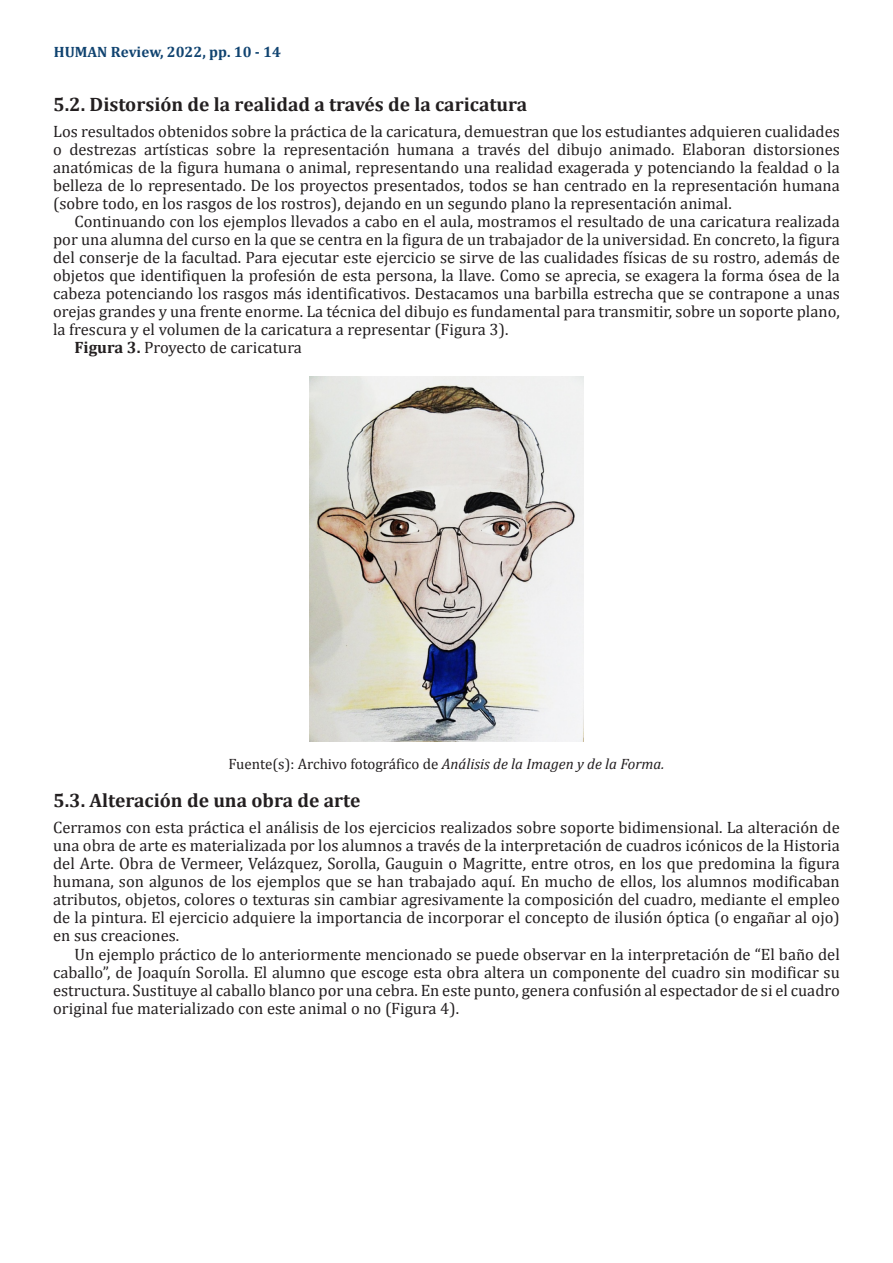
<style>
.page{position:relative;width:893px;height:1263px;background:#fff}
.page>*{position:absolute;margin:0;border:0;box-sizing:border-box;transform-origin:0 0}
.Parrafo-Arranque{font:700 19.5px "Cambria";color:#231f20}
.Titulo_2{font:700 19.5px "Cambria";color:#231f20}
.Parrafo-Arranque-2{font:16.5px/18px "Cambria";color:#231f20;text-align:justify}
.Parrafos-siguientes{font:16.5px/18px "Cambria";color:#231f20;text-align:justify}
.Fuente-Tablas{font:15px "Cambria";color:#231f20}
.Parrafo-Arranque-3{font:700 15px "Cambria";color:#104370}
.s1{font-weight:700}
.s2{font-style:italic}
</style>
<div class="page">
<img style="left:310px;top:377px;width:273px;height:364px">
<p class="Parrafo-Arranque-3" style="left:54px;top:41px;width:229px">HUMAN Review, 2022, pp. 10 - 14</p>
<p class="Parrafo-Arranque" style="left:53px;top:90px;width:476px">5.2. Distorsión de la realidad a través de la caricatura</p>
<p class="Parrafo-Arranque-2" style="left:53px;top:123px;width:788px">Los resultados obtenidos sobre la práctica de la caricatura, demuestran que los estudiantes adquieren cualidades o destrezas artísticas sobre la representación humana a través del dibujo animado. Elaboran distorsiones anatómicas de la figura humana o animal, representando una realidad exagerada y potenciando la fealdad o la belleza de lo representado. De los proyectos presentados, todos se han centrado en la representación humana (sobre todo, en los rasgos de los rostros), dejando en un segundo plano la representación animal.</p>
<p class="Parrafos-siguientes" style="left:53px;top:213px;width:788px;text-indent:21px">Continuando con los ejemplos llevados a cabo en el aula, mostramos el resultado de una caricatura realizada por una alumna del curso en la que se centra en la figura de un trabajador de la universidad. En concreto, la figura del conserje de la facultad. Para ejecutar este ejercicio se sirve de las cualidades físicas de su rostro, además de objetos que identifiquen la profesión de esta persona, la llave. Como se aprecia, se exagera la forma ósea de la cabeza potenciando los rasgos más identificativos. Destacamos una barbilla estrecha que se contrapone a unas orejas grandes y una frente enorme. La técnica del dibujo es fundamental para transmitir, sobre un soporte plano, la frescura y el volumen de la caricatura a representar (Figura 3).</p>
<p class="Parrafos-siguientes" style="left:74px;top:339px;width:229px"><span class="s1">Figura 3.</span> Proyecto de caricatura</p>
<p class="Fuente-Tablas" style="left:228px;top:755px;width:437px">Fuente(s): Archivo fotográfico de <span class="s2">Análisis de la Imagen y de la Forma.</span></p>
<p class="Titulo_2" style="left:53px;top:786px;width:309px">5.3. Alteración de una obra de arte</p>
<p class="Parrafo-Arranque-2" style="left:53px;top:819px;width:788px">Cerramos con esta práctica el análisis de los ejercicios realizados sobre soporte bidimensional. La alteración de una obra de arte es materializada por los alumnos a través de la interpretación de cuadros icónicos de la Historia del Arte. Obra de Vermeer, Velázquez, Sorolla, Gauguin o Magritte, entre otros, en los que predomina la figura humana, son algunos de los ejemplos que se han trabajado aquí. En mucho de ellos, los alumnos modificaban atributos, objetos, colores o texturas sin cambiar agresivamente la composición del cuadro, mediante el empleo de la pintura. El ejercicio adquiere la importancia de incorporar el concepto de ilusión óptica (o engañar al ojo) en sus creaciones.</p>
<p class="Parrafos-siguientes" style="left:53px;top:945px;width:788px;text-indent:21px">Un ejemplo práctico de lo anteriormente mencionado se puede observar en la interpretación de “El baño del caballo”, de Joaquín Sorolla. El alumno que escoge esta obra altera un componente del cuadro sin modificar su estructura. Sustituye al caballo blanco por una cebra. En este punto, genera confusión al espectador de si el cuadro original fue materializado con este animal o no (Figura 4).</p>
</div>
